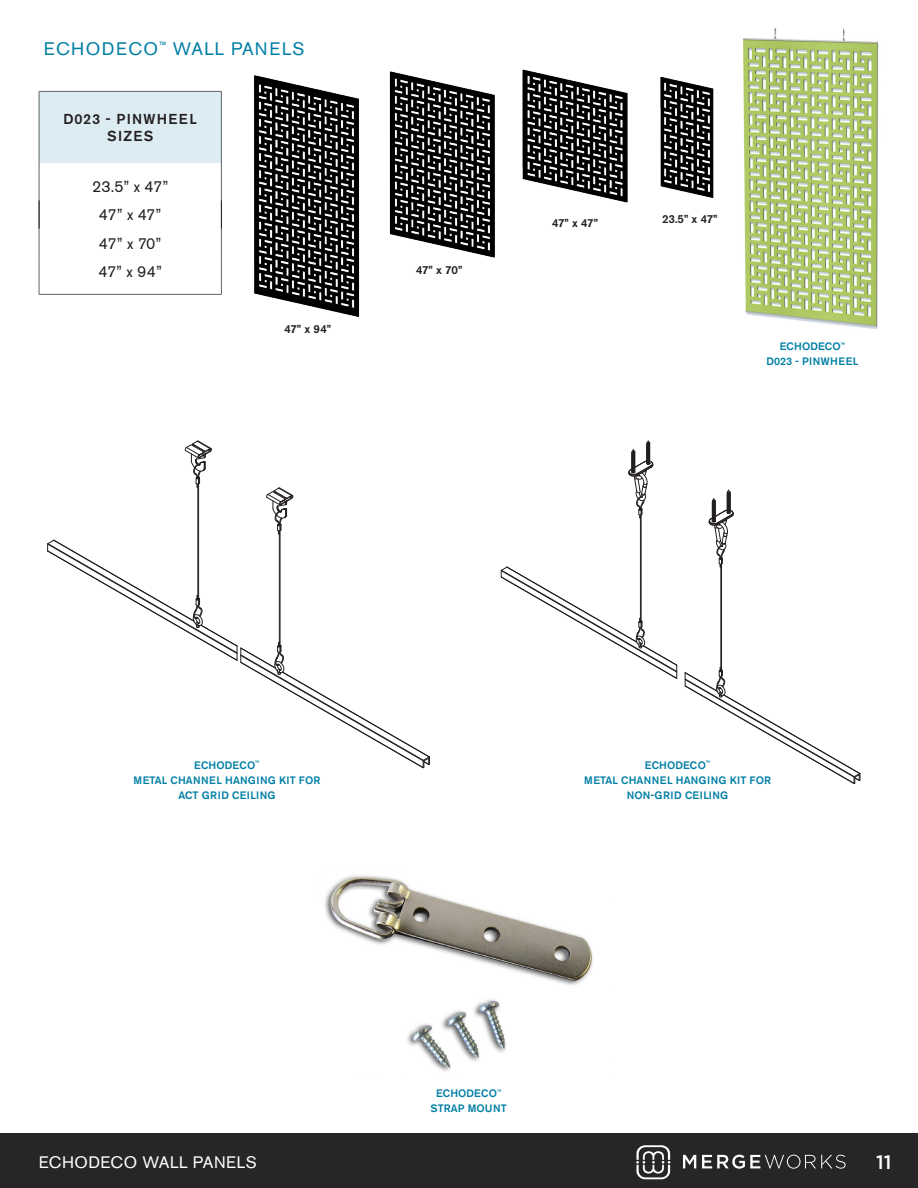
<style>
.page{position:relative;width:918px;height:1188px;background:#fff}
.page>*{position:absolute;margin:0;border:0;box-sizing:border-box;transform-origin:0 0}
.t1{font:500 19.5px "Gotham";color:#fff}
.t2{font:18px "Akzidenz Grotesk Pro";letter-spacing:.08em;color:#007fa5}
.t3{font:16.5px "Akzidenz Grotesk Pro";letter-spacing:.03em;color:#fff}
.t4{font:15.9px "Akzidenz Grotesk Pro";letter-spacing:-.04em;color:#231f20}
.t5{font:500 14.25px "Akzidenz Grotesk Pro";letter-spacing:.09em;color:#231f20}
.t6{font:500 11.55px "Akzidenz Grotesk Pro";letter-spacing:-.04em;color:#231f20}
.t7{font:500 10.65px/15px "Akzidenz Grotesk Pro";letter-spacing:.01em;color:#007fa5;text-align:center}
</style>
<div class="page">
<div style="left:0;top:1134px;width:918px;height:54px;background:#272528"></div>
<svg style="left:683px;top:1155px;width:13px;height:13px"></svg>
<svg style="left:702px;top:1155px;width:144px;height:14px"></svg>
<svg style="left:636px;top:1145px;width:34px;height:34px"></svg>
<svg style="left:39px;top:91px;width:163px;height:204px"></svg>
<img style="left:202px;top:69px;width:512px;height:248px">
<div style="left:388px;top:265px;width:102px;height:20px;background:#fff"></div>
<div style="left:658px;top:215px;width:64px;height:19px;background:#fff"></div>
<div style="left:524px;top:218px;width:102px;height:20px;background:#fff"></div>
<img style="left:743px;top:28px;width:136px;height:302px">
<img style="left:324px;top:875px;width:269px;height:197px">
<svg style="left:47px;top:441px;width:383px;height:327px"></svg>
<hr style="left:640px;top:515px;width:1px;height:107px;background:#231f20">
<hr style="left:641px;top:515px;width:1px;height:107px;background:#231f20">
<svg style="left:501px;top:567px;width:176px;height:112px"></svg>
<svg style="left:628px;top:441px;width:25px;height:78px"></svg>
<hr style="left:721px;top:564px;width:1px;height:107px;background:#231f20">
<svg style="left:685px;top:667px;width:176px;height:117px"></svg>
<svg style="left:709px;top:490px;width:25px;height:78px"></svg>
<p class="t2" style="left:44px;top:37px;width:262px">ECHODECO<sup>™</sup> WALL PANELS</p>
<p class="t5" style="left:64px;top:110px;width:135px">D023 - PINWHEEL</p>
<p class="t5" style="left:107px;top:127px;width:48px">SIZES</p>
<p class="t4" style="left:92px;top:176px;width:78px">23.5” x 47”</p>
<p class="t4" style="left:99px;top:205px;width:64px">47” x 47”</p>
<p class="t4" style="left:99px;top:233px;width:64px">47” x 70”</p>
<p class="t4" style="left:98px;top:261px;width:65px">47” x 94”</p>
<p class="t6" style="left:284px;top:321px;width:48px">47” x 94”</p>
<p class="t6" style="left:416px;top:263px;width:48px">47” x 70”</p>
<p class="t6" style="left:552px;top:215px;width:48px">47” x 47”</p>
<p class="t6" style="left:662px;top:212px;width:57px">23.5” x 47”</p>
<p class="t7" style="left:766px;top:339px;width:94px">ECHODECO<sup>™<br></sup>D023 - PINWHEEL</p>
<p class="t7" style="left:134px;top:758px;width:188px">ECHODECO<sup>™<br></sup>METAL CHANNEL HANGING KIT FOR<br>ACT GRID CEILING</p>
<p class="t7" style="left:584px;top:758px;width:188px">ECHODECO<sup>™<br></sup>METAL CHANNEL HANGING KIT FOR<br>NON-GRID CEILING</p>
<p class="t7" style="left:430px;top:1086px;width:78px">ECHODECO<sup>™<br></sup>STRAP MOUNT</p>
<h3 class="t3" style="left:39px;top:1151px;width:219px">ECHODECO WALL PANELS</h3>
<h1 class="t1" style="left:876px;top:1151px;width:17px">11</h1>
</div>
